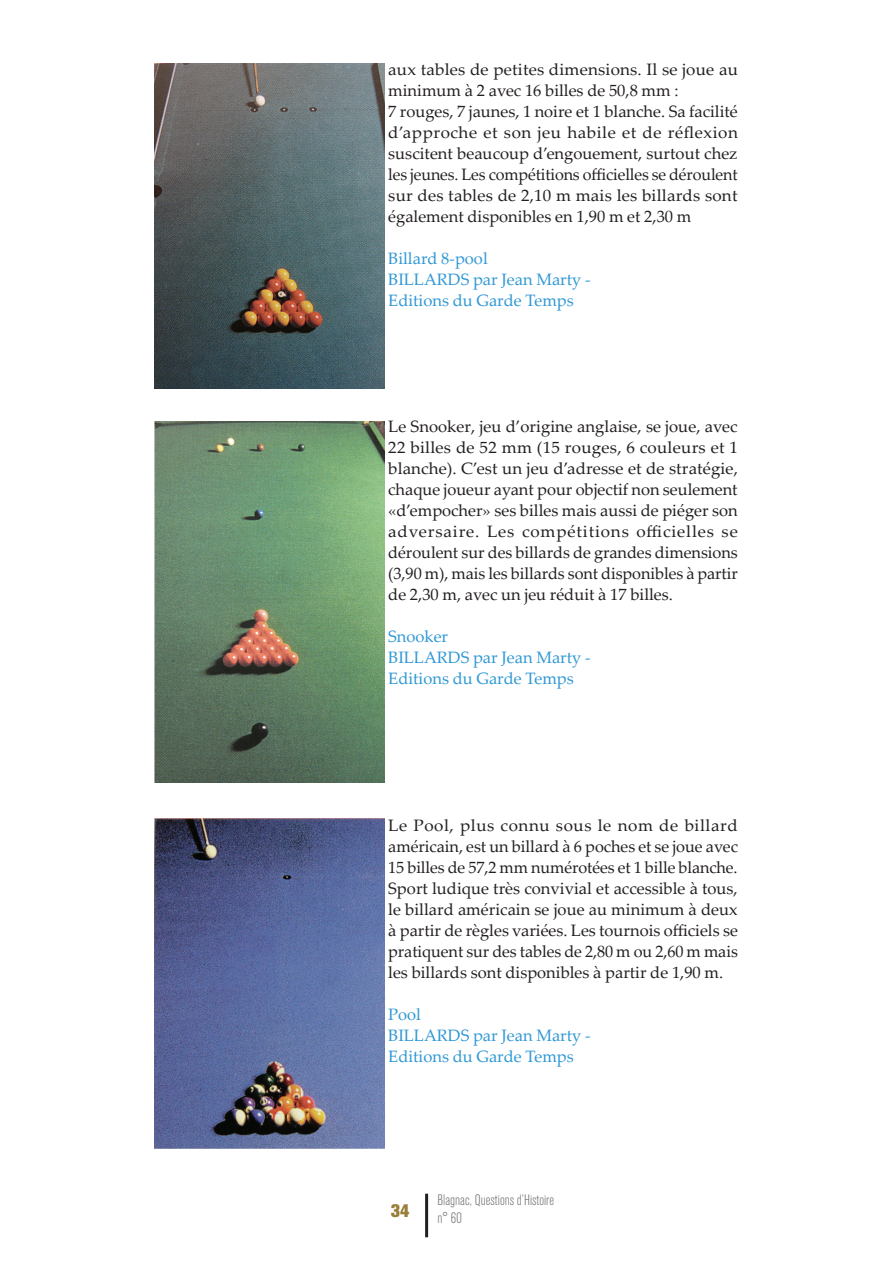
<style>
.page{position:relative;width:893px;height:1263px;background:#fff}
.page>*{position:absolute;margin:0;border:0;box-sizing:border-box;transform-origin:0 0}
.t1{font:800 18px "Akzidenz Grotesk Std";color:#997d39}
.texte_courant{font:16.5px/21px "Palatino Linotype";color:#231f20;text-align:justify}
.texte_courant-2{font:16.5px "Palatino Linotype";color:#3098d4}
.t2{font:300 condensed 15px/18px "Akzidenz Grotesk Std";color:#6c6d70}
</style>
<div class="page">
<hr style="left:425px;top:1194px;width:3px;height:43px;background:#231f20">
<img style="left:154px;top:64px;width:230px;height:324px">
<img style="left:154px;top:421px;width:230px;height:362px">
<img style="left:154px;top:819px;width:230px;height:329px">
<p class="texte_courant" style="left:388px;top:58px;width:351px">aux tables de petites dimensions. Il se joue au minimum à 2 avec 16 billes de 50,8 mm :</p>
<p class="texte_courant" style="left:388px;top:100px;width:351px">7 rouges, 7 jaunes, 1 noire et 1 blanche. Sa facilité d’approche et son jeu habile et de réflexion suscitent beaucoup d’engouement, surtout chez les jeunes. Les compétitions officielles se déroulent sur des tables de 2,10 m mais les billards sont également disponibles en 1,90 m et 2,30 m</p>
<p class="texte_courant-2" style="left:388px;top:247px;width:101px">Billard 8-pool</p>
<p class="texte_courant-2" style="left:388px;top:268px;width:204px">BILLARDS par Jean Marty -</p>
<p class="texte_courant-2" style="left:388px;top:289px;width:187px">Editions du Garde Temps</p>
<p class="texte_courant" style="left:388px;top:415px;width:351px">Le Snooker, jeu d’origine anglaise, se joue, avec 22 billes de 52 mm (15 rouges, 6 couleurs et 1 blanche). C’est un jeu d’adresse et de stratégie, chaque joueur ayant pour objectif non seulement «d’empocher» ses billes mais aussi de piéger son adversaire. Les compétitions officielles se déroulent sur des billards de grandes dimensions (3,90 m), mais les billards sont disponibles à partir de 2,30 m, avec un jeu réduit à 17 billes.</p>
<p class="texte_courant-2" style="left:388px;top:625px;width:61px">Snooker</p>
<p class="texte_courant-2" style="left:388px;top:646px;width:204px">BILLARDS par Jean Marty -</p>
<p class="texte_courant-2" style="left:388px;top:667px;width:187px">Editions du Garde Temps</p>
<p class="texte_courant" style="left:388px;top:814px;width:351px">Le Pool, plus connu sous le nom de billard américain, est un billard à 6 poches et se joue avec 15 billes de 57,2 mm numérotées et 1 bille blanche.<br>Sport ludique très convivial et accessible à tous, le billard américain se joue au minimum à deux à partir de règles variées. Les tournois officiels se pratiquent sur des tables de 2,80 m ou 2,60 m mais les billards sont disponibles à partir de 1,90 m.</p>
<p class="texte_courant-2" style="left:388px;top:1003px;width:34px">Pool</p>
<p class="texte_courant-2" style="left:388px;top:1024px;width:204px">BILLARDS par Jean Marty -</p>
<p class="texte_courant-2" style="left:388px;top:1045px;width:187px">Editions du Garde Temps</p>
<p class="t1" style="left:391px;top:1200px;width:20px">34</p>
<p class="t2" style="left:438px;top:1191px;width:118px">Blagnac, Questions d’Histoire n° 60</p>
</div>
